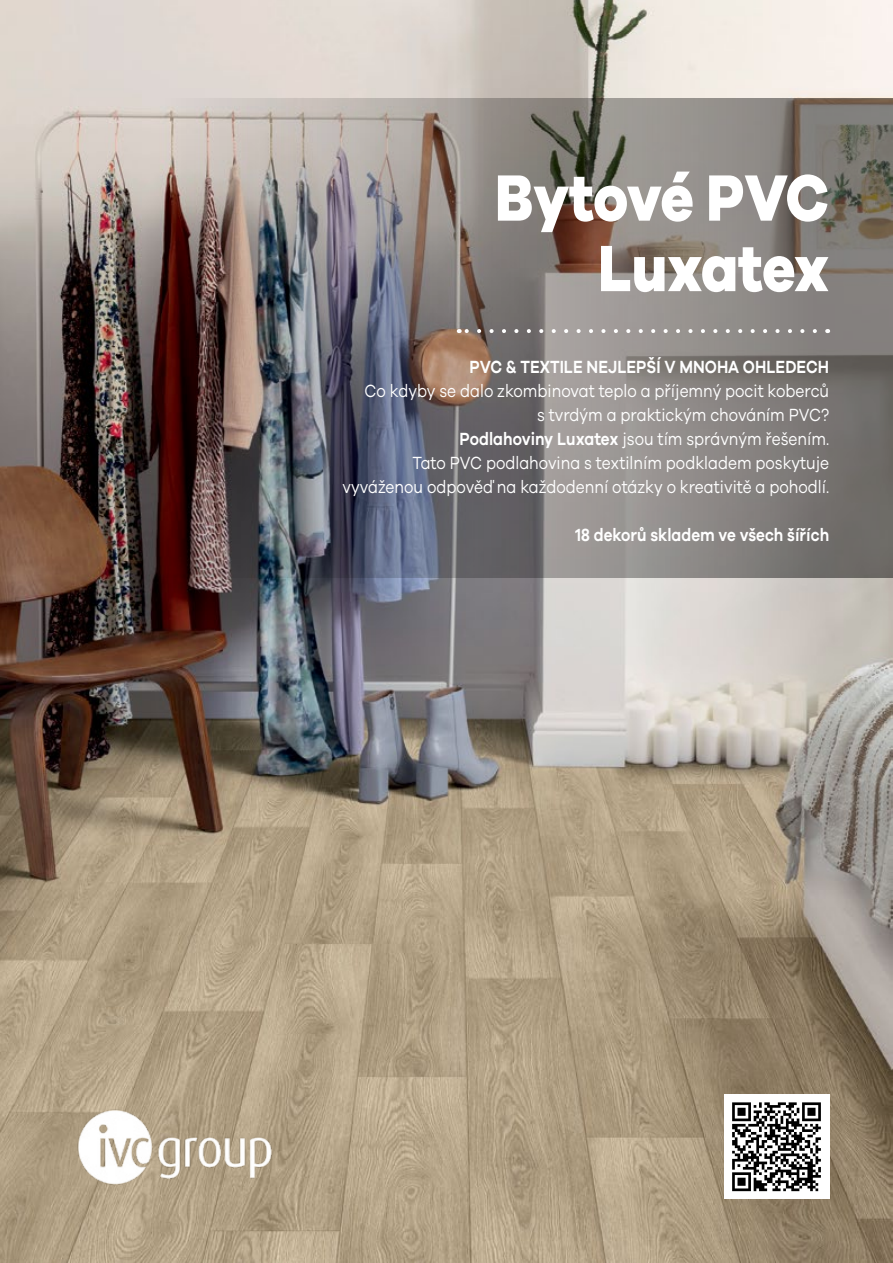
<style>
.page{position:relative;width:893px;height:1263px;background:#fff}
.page>*{position:absolute;margin:0;border:0;box-sizing:border-box;transform-origin:0 0}
.t1{font:800 67.5px/70.5px "Galano Grotesque";letter-spacing:-.01em;color:#fff;text-align:right;scale:.85 1}
.t2{font:18.15px/24px "Galano Grotesque";color:#fff;text-align:right;scale:.85 1}
.t3{font:700 18.15px "Galano Grotesque";color:#fff;scale:.85 1}
.s1{font-weight:700}
</style>
<div class="page">
<img style="left:0;top:0;width:893px;height:1263px">
<img style="left:0;top:98px;width:893px;height:479px">
<svg style="left:459px;top:329px;width:356px;height:4px"></svg>
<div style="left:724px;top:1094px;width:105px;height:105px;background:#fff"></div>
<svg style="left:732px;top:1102px;width:89px;height:89px"></svg>
<img style="left:36px;top:1093px;width:267px;height:107px">
<h1 class="t1" style="left:495px;top:160px;width:394px">Bytové PVC<br>Luxatex</h1>
<p class="t3" style="left:469px;top:355px;width:425px">PVC &amp; TEXTILE NEJLEPŠÍ V MNOHA OHLEDECH</p>
<p class="t2" style="left:342px;top:378px;width:574px">Co kdyby se dalo zkombinovat teplo a příjemný pocit koberců<br>s tvrdým a praktickým chováním PVC?<br><span class="s1">Podlahoviny Luxatex</span> jsou tím správným řešením.<br>Tato PVC podlahovina s textilním podkladem poskytuje vyváženou odpověď na každodenní otázky o kreativitě a pohodlí.</p>
<p class="t3" style="left:576px;top:523px;width:300px">18 dekorů skladem ve všech šířích</p>
</div>
